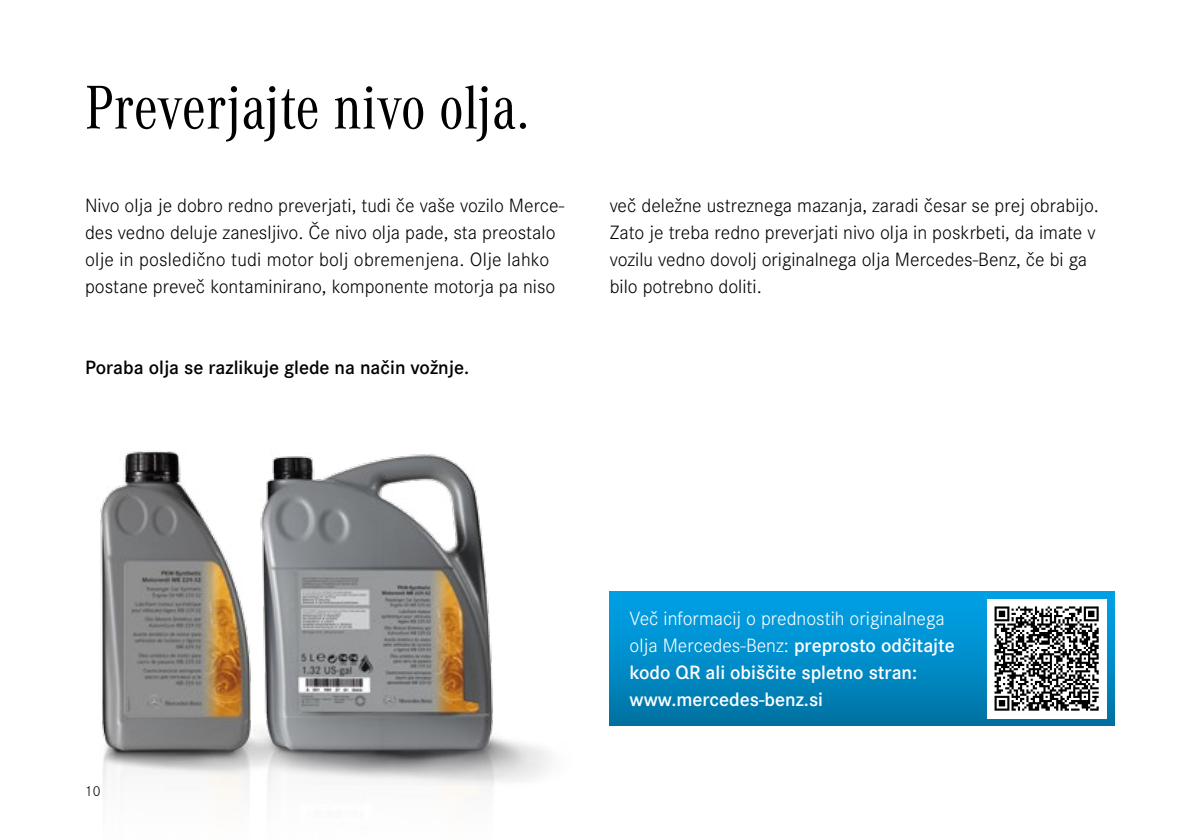
<style>
.page{position:relative;width:1191px;height:840px;background:#fff}
.page>*{position:absolute;margin:0;border:0;box-sizing:border-box;transform-origin:0 0}
.t1{font:64px "Daimler CAC";color:#000}
.t2{font:300 20px/27px "Daimler CS";color:#000}
.t3{font:600 20px/27px "Daimler CS";color:#fff}
.t4{font:600 20px "Daimler CS";color:#000}
.t5{font:300 15px "Daimler CS";color:#000}
.s1{font-weight:300}
</style>
<div class="page">
<div style="left:609px;top:591px;width:505px;height:134px;background:linear-gradient(to bottom,#00a3eb,#0377a7)"></div>
<img style="left:100px;top:450px;width:450px;height:349px">
<div style="left:987px;top:598px;width:119px;height:119px;background:#fff"></div>
<svg style="left:994px;top:606px;width:104px;height:104px"></svg>
<h1 class="t1" style="left:85px;top:63px;width:445px">Preverjajte nivo olja.</h1>
<p class="t2" style="left:85px;top:191px;width:481px">Nivo olja je dobro redno preverjati, tudi če vaše vozilo Merce&shy;des vedno deluje zanesljivo. Če nivo olja pade, sta preostalo olje in posledično tudi motor bolj obremenjena. Olje lahko postane preveč kontaminirano, komponente motorja pa niso</p>
<p class="t2" style="left:609px;top:191px;width:491px">več deležne ustreznega mazanja, zaradi česar se prej obrabijo.<br>Zato je treba redno preverjati nivo olja in poskrbeti, da imate v vozilu vedno dovolj originalnega olja Mercedes-Benz, če bi ga bilo potrebno doliti.</p>
<p class="t4" style="left:85px;top:352px;width:385px">Poraba olja se razlikuje glede na način vožnje.</p>
<p class="t5" style="left:85px;top:780px;width:17px">10</p>
<p class="t3" style="left:629px;top:603px;width:327px"><span class="s1">Več informacij o prednostih originalnega olja Mercedes-Benz:</span> preprosto odčitajte kodo QR ali obiščite spletno stran: www.mercedes-benz.si</p>
</div>
